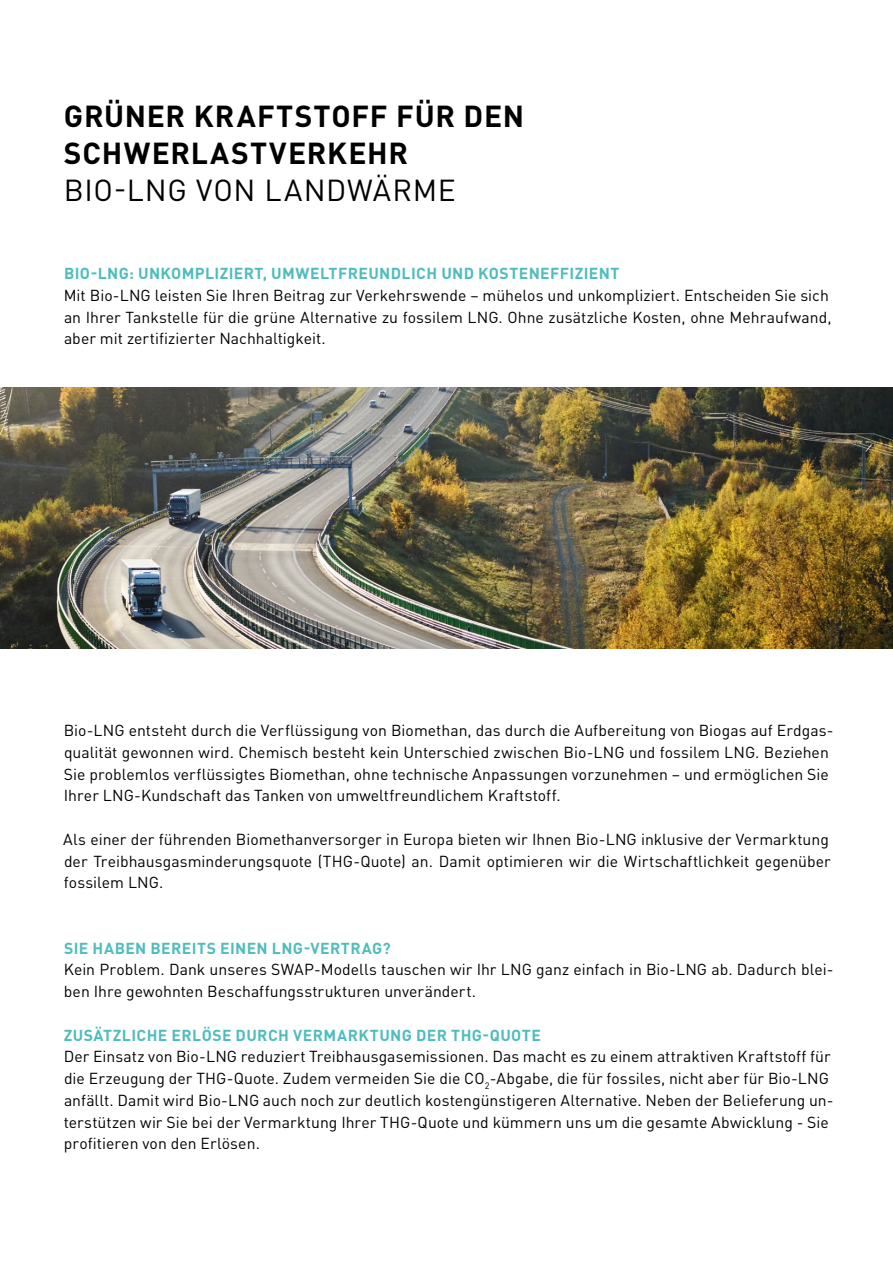
<style>
.page{position:relative;width:893px;height:1263px;background:#fff}
.page>*{position:absolute;margin:0;border:0;box-sizing:border-box;transform-origin:0 0}
.t1{font:700 30px/37px "DINOT";letter-spacing:.03em;color:#000}
.t2{font:30px "DINOT";letter-spacing:.025em;color:#000}
.t3{font:15.75px/21.8px "DINOT";letter-spacing:.005em;color:#000}
.t4{font:700 15.75px "DINOT";letter-spacing:.025em;color:#50bcbd}
</style>
<div class="page">
<img style="left:0;top:388px;width:893px;height:261px">
<h1 class="t1" style="left:64px;top:94px;width:462px">GRÜNER KRAFTSTOFF FÜR DEN<br>SCHWERLASTVERKEHR</h1>
<h1 class="t2" style="left:64px;top:171px;width:393px">BIO-LNG VON LANDWÄRME</h1>
<p class="t4" style="left:64px;top:261px;width:557px">BIO-LNG: UNKOMPLIZIERT, UMWELTFREUNDLICH UND KOSTENEFFIZIENT</p>
<p class="t3" style="left:64px;top:284px;width:769px">Mit Bio-LNG leisten Sie Ihren Beitrag zur Verkehrswende – mühelos und unkompliziert. Entscheiden Sie sich an Ihrer Tankstelle für die grüne Alternative zu fossilem LNG. Ohne zusätzliche Kosten, ohne Mehraufwand, aber mit zertifizierter Nachhaltigkeit.</p>
<p class="t3" style="left:64px;top:719px;width:771px">Bio-LNG entsteht durch die Verflüssigung von Biomethan, das durch die Aufbereitung von Biogas auf Erdgas&shy;qualität gewonnen wird. Chemisch besteht kein Unterschied zwischen Bio-LNG und fossilem LNG. Beziehen Sie problemlos verflüssigtes Biomethan, ohne technische Anpassungen vorzunehmen – und ermöglichen Sie Ihrer LNG-Kundschaft das Tanken von umweltfreundlichem Kraftstoff.</p>
<p class="t3" style="left:63px;top:828px;width:769px;text-align:justify">Als einer der führenden Biomethanversorger in Europa bieten wir Ihnen Bio-LNG inklusive der Vermarktung der Treibhausgasminderungsquote (THG-Quote) an. Damit optimieren wir die Wirtschaftlichkeit gegenüber fossilem LNG.</p>
<p class="t4" style="left:64px;top:935px;width:328px">SIE HABEN BEREITS EINEN LNG-VERTRAG?</p>
<p class="t3" style="left:64px;top:958px;width:771px">Kein Problem. Dank unseres SWAP-Modells tauschen wir Ihr LNG ganz einfach in Bio-LNG ab. Dadurch blei&shy;ben Ihre gewohnten Beschaffungsstrukturen unverändert.</p>
<p class="t4" style="left:64px;top:1022px;width:479px">ZUSÄTZLICHE ERLÖSE DURCH VERMARKTUNG DER THG-QUOTE</p>
<p class="t3" style="left:64px;top:1045px;width:771px">Der Einsatz von Bio-LNG reduziert Treibhausgasemissionen. Das macht es zu einem attraktiven Kraftstoff für die Erzeugung der THG-Quote. Zudem vermeiden Sie die CO<sub>2</sub>-Abgabe, die für fossiles, nicht aber für Bio-LNG anfällt. Damit wird Bio-LNG auch noch zur deutlich kostengünstigeren Alternative. Neben der Belieferung un&shy;terstützen wir Sie bei der Vermarktung Ihrer THG-Quote und kümmern uns um die gesamte Abwicklung - Sie profitieren von den Erlösen.</p>
</div>
